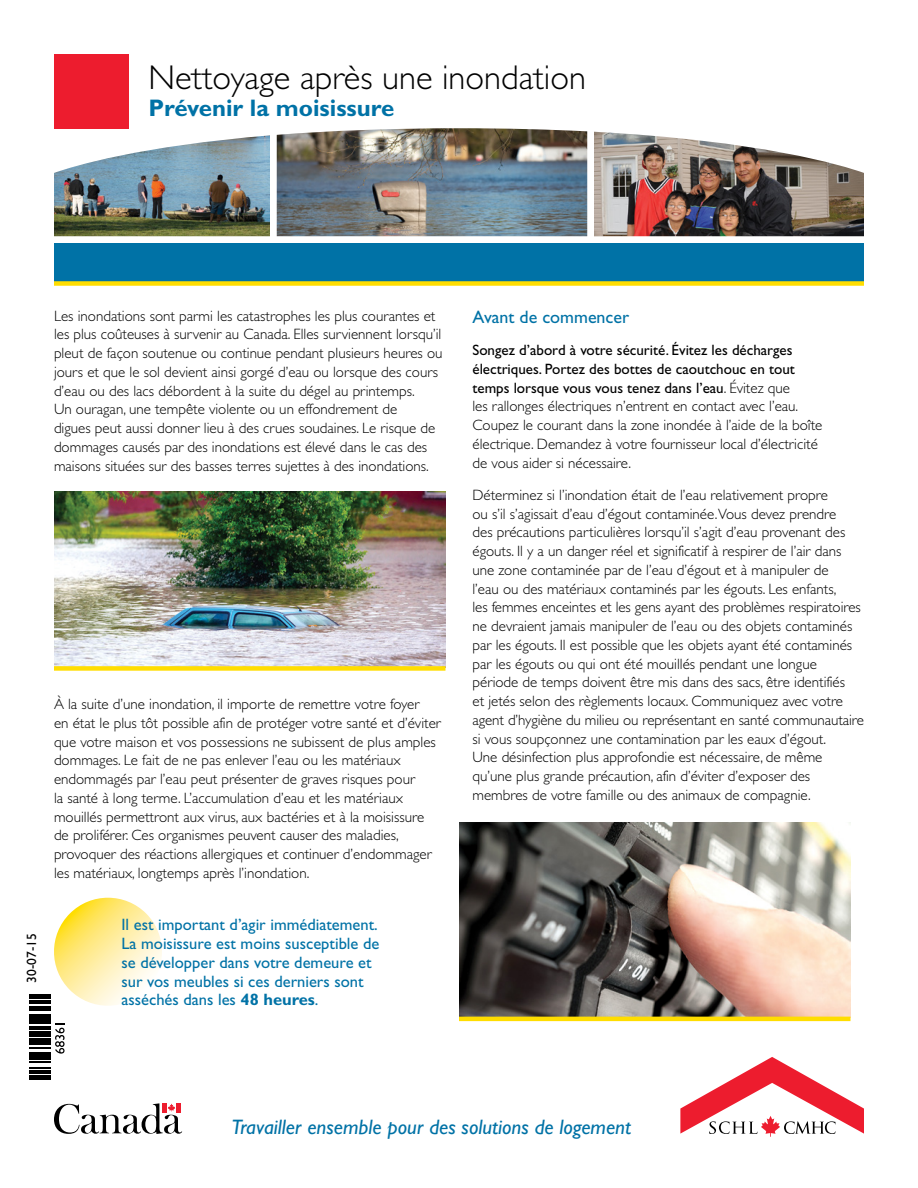
<style>
.page{position:relative;width:918px;height:1188px;background:#fff}
.page>*{position:absolute;margin:0;border:0;box-sizing:border-box;transform-origin:0 0}
.FS_Headline__H1{font:300 34.5px "Gill Sans Std";color:#000}
.FS_Title__H2{font:700 24px "Gill Sans Std";color:#0072a6}
.FS_Tagline{font:italic 21px "Gill Sans Std";color:#0072a6}
.FS_Subhead__H3{font:18px "Gill Sans Std";color:#0072a6}
.FS_Pull_Quote{font:16.5px/18.8px "Gill Sans Std";color:#0072a6}
.FS_Body__P{font:300 15px/18.8px "Gill Sans Std";color:#000}
.t1{font:13.5px "Gill Sans Std";color:#000}
.s1{font-weight:700}
.s2{font-weight:400}
</style>
<div class="page">
<hr style="left:30px;top:1078px;width:21px;height:2px;background:#000">
<svg style="left:30px;top:1076px;width:21px;height:1px"></svg>
<hr style="left:30px;top:1070px;width:21px;height:4px;background:#000">
<svg style="left:30px;top:1062px;width:21px;height:6px"></svg>
<hr style="left:30px;top:1057px;width:21px;height:2px;background:#000">
<hr style="left:30px;top:1022px;width:21px;height:2px;background:#000">
<div style="left:30px;top:1016px;width:21px;height:5px;background:#000"></div>
<svg style="left:30px;top:898px;width:132px;height:117px"></svg>
<hr style="left:30px;top:995px;width:21px;height:2px;background:#000">
<svg style="left:30px;top:1023px;width:35px;height:33px"></svg>
<img style="left:54px;top:492px;width:392px;height:174px">
<div style="left:54px;top:666px;width:392px;height:5px;background:#fd0"></div>
<svg style="left:680px;top:1057px;width:184px;height:80px"></svg>
<svg style="left:54px;top:1103px;width:128px;height:31px"></svg>
<div style="left:54px;top:243px;width:810px;height:38px;background:#0072a6"></div>
<div style="left:54px;top:54px;width:74px;height:74px;background:#ed1c2e"></div>
<div style="left:54px;top:281px;width:810px;height:5px;background:#fd0"></div>
<img style="left:277px;top:128px;width:310px;height:108px">
<img style="left:54px;top:135px;width:216px;height:101px">
<img style="left:594px;top:132px;width:270px;height:104px">
<img style="left:459px;top:822px;width:391px;height:195px">
<hr style="left:459px;top:1017px;width:391px;height:4px;background:#fd0">
<h1 class="FS_Headline__H1" style="left:148px;top:58px;width:439px">Nettoyage après une inondation</h1>
<h1 class="FS_Title__H2" style="left:148px;top:94px;width:247px">Prévenir la moisissure</h1>
<p class="FS_Body__P" style="left:54px;top:307px;width:390px">Les inondations sont parmi les catastrophes les plus courantes et les plus coûteuses à survenir au Canada. Elles surviennent lorsqu’il pleut de façon soutenue ou continue pendant plusieurs heures ou jours et que le sol devient ainsi gorgé d’eau ou lorsque des cours d’eau ou des lacs débordent à la suite du dégel au printemps.<br>Un ouragan, une tempête violente ou un effondrement de<br>digues peut aussi donner lieu à des crues soudaines. Le risque de dommages causés par des inondations est élevé dans le cas des maisons situées sur des basses terres sujettes à des inondations.</p>
<p class="t1" style="left:24px;top:983px;width:51px;rotate:-90deg">30-07-15</p>
<p class="FS_Body__P" style="left:54px;top:695px;width:388px">À la suite d’une inondation, il importe de remettre votre foyer<br>en état le plus tôt possible afin de protéger votre santé et d’éviter que votre maison et vos possessions ne subissent de plus amples dommages. Le fait de ne pas enlever l’eau ou les matériaux endommagés par l’eau peut présenter de graves risques pour<br>la santé à long terme. L’accumulation d’eau et les matériaux mouillés permettront aux virus, aux bactéries et à la moisissure de proliférer. Ces organismes peuvent causer des maladies, provoquer des réactions allergiques et continuer d’endommager les matériaux, longtemps après l’inondation.</p>
<p class="FS_Pull_Quote" style="left:122px;top:916px;width:259px">Il est important d’agir immédiatement.<br>La moisissure est moins susceptible de se développer dans votre demeure et sur vos meubles si ces derniers sont asséchés dans les <span class="s1">48 heures</span>.</p>
<h2 class="FS_Subhead__H3" style="left:472px;top:306px;width:158px">Avant de commencer</h2>
<p class="FS_Body__P" style="left:472px;top:341px;width:351px"><span class="s2">Songez d’abord à votre sécurité. Évitez les décharges électriques. Portez des bottes de caoutchouc en tout temps lorsque vous vous tenez dans l’eau</span>. Évitez que<br>les rallonges électriques n’entrent en contact avec l’eau.<br>Coupez le courant dans la zone inondée à l’aide de la boîte électrique. Demandez à votre fournisseur local d’électricité de vous aider si nécessaire.</p>
<p class="FS_Body__P" style="left:472px;top:486px;width:393px">Déterminez si l’inondation était de l’eau relativement propre<br>ou s’il s’agissait d’eau d’égout contaminée.Vous devez prendre<br>des précautions particulières lorsqu’il s’agit d’eau provenant des égouts. Il y a un danger réel et significatif à respirer de l’air dans une zone contaminée par de l’eau d’égout et à manipuler de<br>l’eau ou des matériaux contaminés par les égouts. Les enfants,<br>les femmes enceintes et les gens ayant des problèmes respiratoires ne devraient jamais manipuler de l’eau ou des objets contaminés par les égouts. Il est possible que les objets ayant été contaminés par les égouts ou qui ont été mouillés pendant une longue période de temps doivent être mis dans des sacs, être identifiés<br>et jetés selon des règlements locaux. Communiquez avec votre agent d’hygiène du milieu ou représentant en santé communautaire si vous soupçonnez une contamination par les eaux d’égout.<br>Une désinfection plus approfondie est nécessaire, de même qu’une plus grande précaution, afin d’éviter d’exposer des membres de votre famille ou des animaux de compagnie.</p>
<p class="FS_Tagline" style="left:232px;top:1115px;width:401px">Travailler ensemble pour des solutions de logement</p>
</div>
